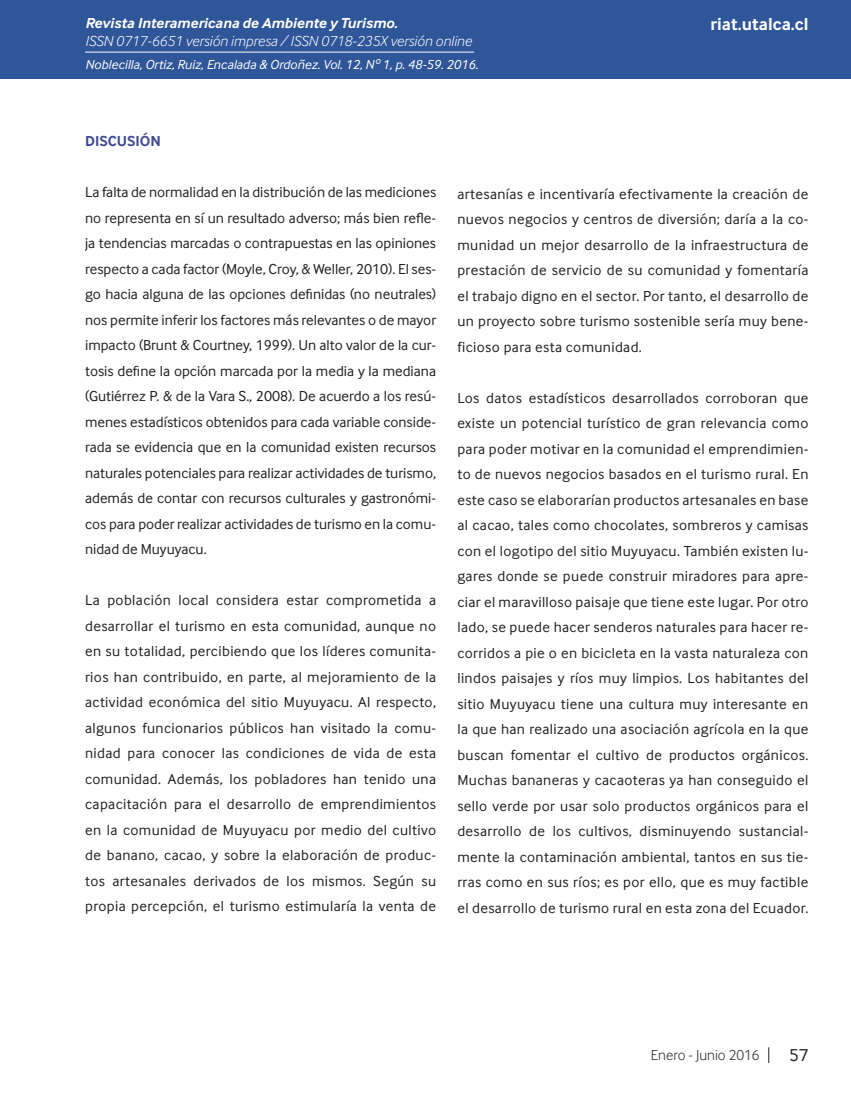
<style>
.page{position:relative;width:851px;height:1106px;background:#fff}
.page>*{position:absolute;margin:0;border:0;box-sizing:border-box;transform-origin:0 0}
.t1{font:700 18px "Inter Face";color:#fff}
.t2{font:18px "Inter Face";color:#231f20}
.Cuerpo_de_Texto{font:15px/25.5px "Inter Face";letter-spacing:.025em;color:#231f20;text-align:justify}
.t3{font:italic 300 15px "Inter Face";color:#fff}
.t4{font:italic 700 15px "Inter Face";color:#fff}
.t5{font:300 15px "Inter Face";color:#231f20}
.Cuerpo_de_Texto-2{font:700 15px "Inter Face";color:#3f4993}
.Cuño_de_pagina{font:italic 13.5px "Inter Face";color:#fff}
</style>
<div class="page">
<div style="left:0;top:0;width:850px;height:79px;background:#2f5699"></div>
<hr style="left:85px;top:52px;width:389px;height:1px;background:#fff">
<svg style="left:768px;top:1047px;width:1px;height:16px"></svg>
<p class="t4" style="left:85px;top:15px;width:314px">Revista Interamericana de Ambiente y Turismo.</p>
<p class="t3" style="left:85px;top:33px;width:388px">ISSN 0717-6651 versión impresa / ISSN 0718-235X versión online</p>
<p class="Cuño_de_pagina" style="left:85px;top:56px;width:394px">Noblecilla, Ortiz, Ruiz, Encalada &amp; Ordoñez. Vol. 12, Nº 1, p. 48-59. 2016.</p>
<p class="Cuerpo_de_Texto-2" style="left:85px;top:132px;width:77px">DISCUSIÓN</p>
<p class="t1" style="left:710px;top:14px;width:99px">riat.utalca.cl</p>
<p class="Cuerpo_de_Texto" style="left:85px;top:179px;width:352px">La falta de normalidad en la distribución de las mediciones no representa en sí un resultado adverso; más bien refle&shy;ja tendencias marcadas o contrapuestas en las opiniones respecto a cada factor (Moyle, Croy, &amp; Weller, 2010). El ses&shy;go hacia alguna de las opciones definidas (no neutrales) nos permite inferir los factores más relevantes o de mayor impacto (Brunt &amp; Courtney, 1999). Un alto valor de la cur&shy;tosis define la opción marcada por la media y la mediana (Gutiérrez P. &amp; de la Vara S., 2008). De acuerdo a los resú&shy;menes estadísticos obtenidos para cada variable conside&shy;rada se evidencia que en la comunidad existen recursos naturales potenciales para realizar actividades de turismo, además de contar con recursos culturales y gastronómi&shy;cos para poder realizar actividades de turismo en la comu&shy;nidad de Muyuyacu.</p>
<p class="Cuerpo_de_Texto" style="left:85px;top:587px;width:352px">La población local considera estar comprometida a desarrollar el turismo en esta comunidad, aunque no en su totalidad, percibiendo que los líderes comunita&shy;rios han contribuido, en parte, al mejoramiento de la actividad económica del sitio Muyuyacu. Al respecto, algunos funcionarios públicos han visitado la comu&shy;nidad para conocer las condiciones de vida de esta comunidad. Además, los pobladores han tenido una capacitación para el desarrollo de emprendimientos en la comunidad de Muyuyacu por medio del cultivo de banano, cacao, y sobre la elaboración de produc&shy;tos artesanales derivados de los mismos. Según su propia percepción, el turismo estimularía la venta de</p>
<p class="Cuerpo_de_Texto" style="left:457px;top:181px;width:352px">artesanías e incentivaría efectivamente la creación de nuevos negocios y centros de diversión; daría a la co&shy;munidad un mejor desarrollo de la infraestructura de prestación de servicio de su comunidad y fomentaría el trabajo digno en el sector. Por tanto, el desarrollo de un proyecto sobre turismo sostenible sería muy bene&shy;ficioso para esta comunidad.</p>
<p class="Cuerpo_de_Texto" style="left:457px;top:385px;width:352px">Los datos estadísticos desarrollados corroboran que existe un potencial turístico de gran relevancia como para poder motivar en la comunidad el emprendimien&shy;to de nuevos negocios basados en el turismo rural. En este caso se elaborarían productos artesanales en base al cacao, tales como chocolates, sombreros y camisas con el logotipo del sitio Muyuyacu. También existen lu&shy;gares donde se puede construir miradores para apre&shy;ciar el maravilloso paisaje que tiene este lugar. Por otro lado, se puede hacer senderos naturales para hacer re&shy;corridos a pie o en bicicleta en la vasta naturaleza con lindos paisajes y ríos muy limpios. Los habitantes del sitio Muyuyacu tiene una cultura muy interesante en la que han realizado una asociación agrícola en la que buscan fomentar el cultivo de productos orgánicos.<br>Muchas bananeras y cacaoteras ya han conseguido el sello verde por usar solo productos orgánicos para el desarrollo de los cultivos, disminuyendo sustancial&shy;mente la contaminación ambiental, tantos en sus tie&shy;rras como en sus ríos; es por ello, que es muy factible el desarrollo de turismo rural en esta zona del Ecuador.</p>
<p class="t5" style="left:651px;top:1046px;width:110px">Enero - Junio 2016</p>
<p class="t2" style="left:789px;top:1045px;width:21px">57</p>
</div>
